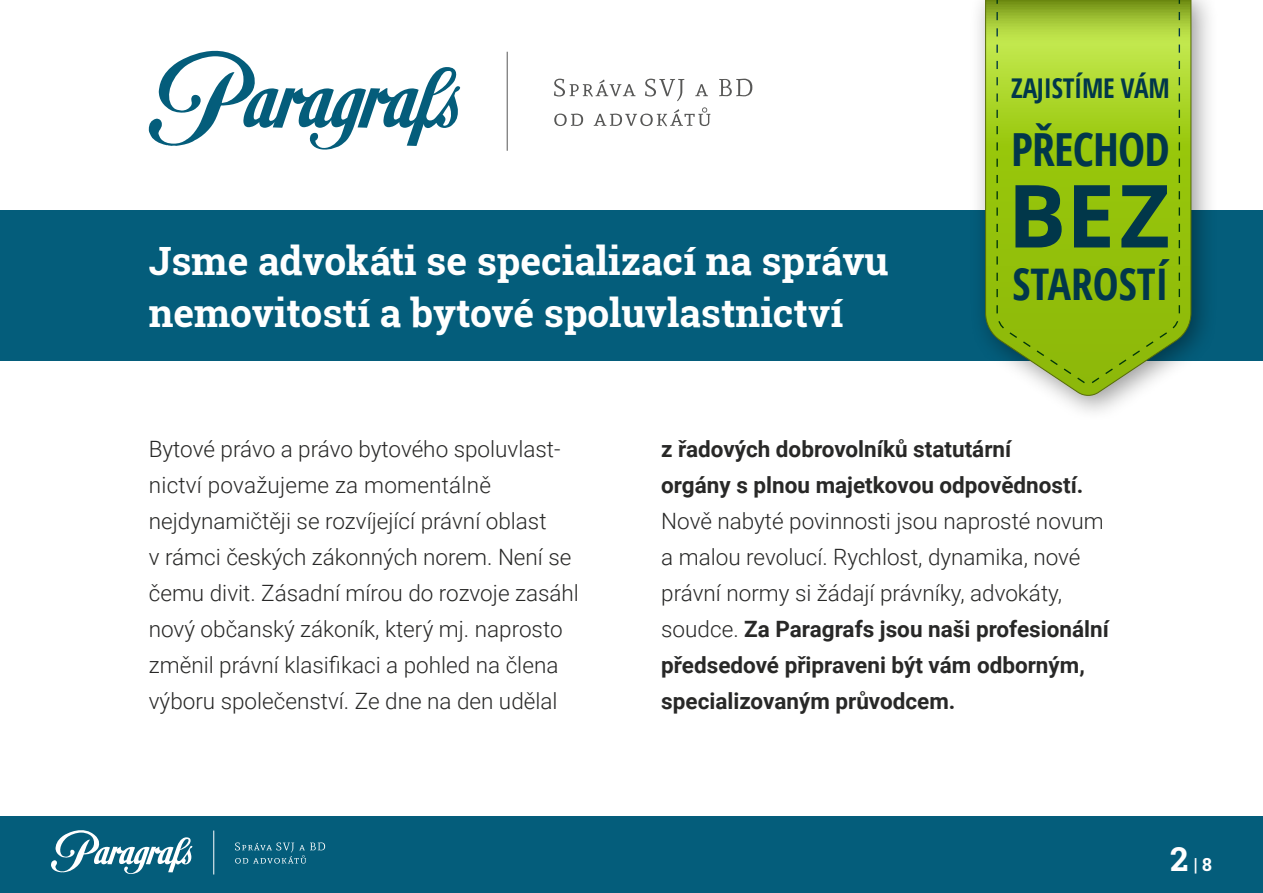
<style>
.page{position:relative;width:1263px;height:893px;background:#fff}
.page>*{position:absolute;margin:0;border:0;box-sizing:border-box;transform-origin:0 0}
.t1{font:700 87.15px "Open Sans";color:#01374a}
.t2{font:700 condensed 45.6px "Open Sans";letter-spacing:-.02em;color:#01374a}
.t3{font:700 condensed 43.65px "Open Sans";color:#01374a}
.t4{font:700 39px/52.7px "Roboto Slab";color:#fff}
.t5{font:700 condensed 27.3px "Open Sans";letter-spacing:-.01em;color:#01374a}
.t6{font:300 22.5px/36px "Roboto";color:#282827}
.t7{font:700 22.5px/36px "Roboto";color:#282827}
.t8{font:700 18px "Roboto Slab";color:#fff}
.s1{font-weight:300}
.s2{font-size:33px}
</style>
<div class="page">
<div style="left:0;top:816px;width:1263px;height:77px;background:#045d7b"></div>
<svg style="left:51px;top:830px;width:142px;height:44px"></svg>
<svg style="left:235px;top:842px;width:90px;height:22px"></svg>
<hr style="left:213px;top:830px;width:1px;height:44px;background:#fff">
<div style="left:0;top:210px;width:1263px;height:151px;background:#045d7b"></div>
<div style="left:968px;top:0;width:251px;height:422px;background:#000;opacity:.4"></div>
<svg style="left:985px;top:0;width:206px;height:397px"></svg>
<svg style="left:996px;top:7px;width:184px;height:377px"></svg>
<svg style="left:149px;top:50px;width:312px;height:100px"></svg>
<svg style="left:554px;top:79px;width:82px;height:18px"></svg>
<svg style="left:645px;top:79px;width:39px;height:22px"></svg>
<svg style="left:695px;top:84px;width:13px;height:12px"></svg>
<svg style="left:719px;top:79px;width:33px;height:17px"></svg>
<svg style="left:554px;top:114px;width:29px;height:12px"></svg>
<svg style="left:594px;top:107px;width:116px;height:19px"></svg>
<hr style="left:507px;top:52px;width:1px;height:99px;background:#575756">
<p class="t4" style="left:149px;top:234px;width:742px">Jsme advokáti se specializací na správu nemovitostí a bytové spoluvlastnictví</p>
<p class="t5" style="left:1011px;top:69px;width:160px">ZAJISTÍME VÁM</p>
<p class="t2" style="left:1011px;top:117px;width:160px">PŘECHOD</p>
<p class="t1" style="left:1008px;top:154px;width:164px">BEZ</p>
<p class="t3" style="left:1012px;top:253px;width:158px">STAROSTÍ</p>
<p class="t6" style="left:149px;top:430px;width:432px">Bytové právo a právo bytového spoluvlast&shy;nictví považujeme za momentálně nejdynamičtěji se rozvíjející právní oblast<br>v rámci českých zákonných norem. Není se čemu divit. Zásadní mírou do rozvoje zasáhl nový občanský zákoník, který mj. naprosto změnil právní klasifikaci a pohled na člena výboru společenství. Ze dne na den udělal</p>
<p class="t7" style="left:661px;top:430px;width:449px">z řadových dobrovolníků statutární<br>orgány s plnou majetkovou odpovědností.<br><span class="s1">Nově nabyté povinnosti jsou naprosté novum a malou revolucí. Rychlost, dynamika, nové právní normy si žádají právníky, advokáty, soudce.</span> Za Paragrafs jsou naši profesionální předsedové připraveni být vám odborným, specializovaným průvodcem.</p>
<p class="t8" style="left:1170px;top:852px;width:43px"><span class="s2">2</span> | 8</p>
</div>
